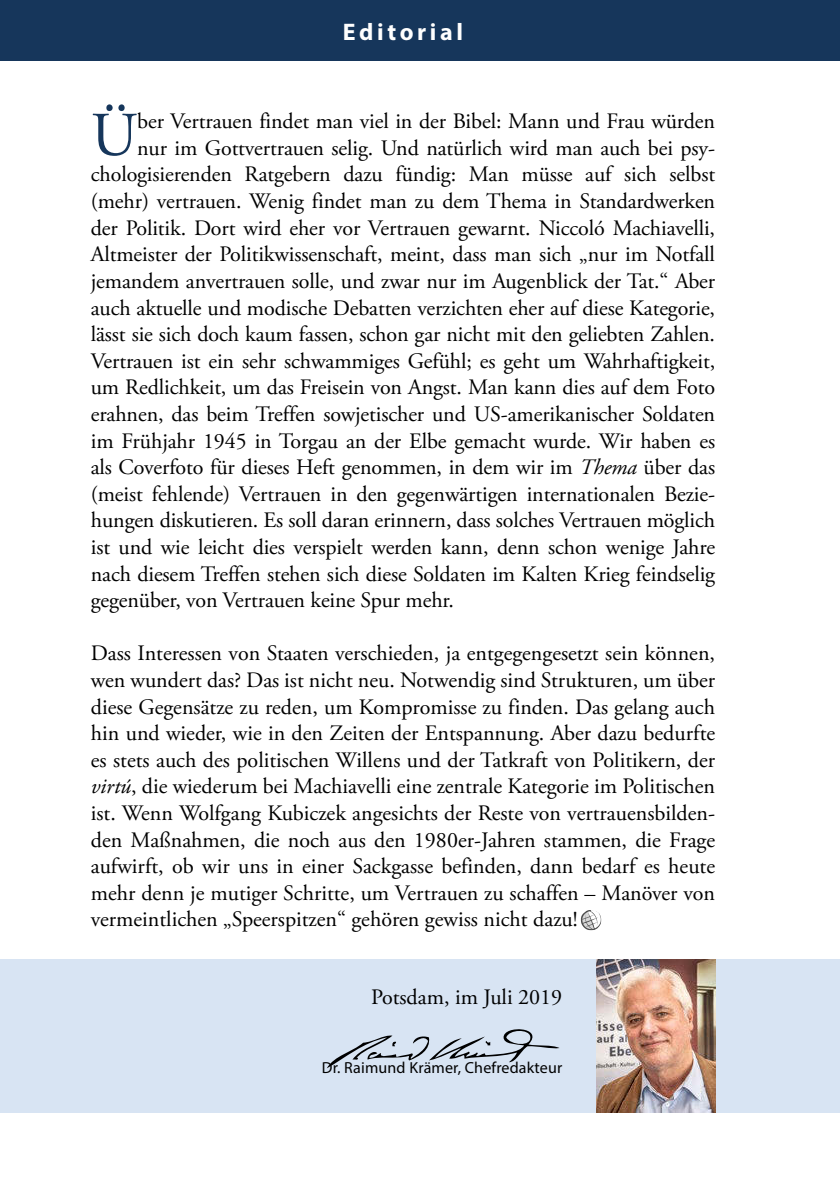
<style>
.page{position:relative;width:840px;height:1191px;background:#fff}
.page>*{position:absolute;margin:0;border:0;box-sizing:border-box;transform-origin:0 0}
.Initial{font:62.2px "Adobe Garamond Pro";color:#16365b}
.t1{font:700 24px "Myriad Pro";letter-spacing:.15em;color:#fff}
.Initial-2{font:22px "Adobe Garamond Pro";letter-spacing:-.005em;color:#000}
.Fließtext_Leerzeile{font:22px/26.6px "Adobe Garamond Pro";color:#000;text-align:justify}
.Titel_1{font:22px "Adobe Garamond Pro";color:#000}
.Titel_1-2{font:16px "Myriad Pro";letter-spacing:.01em;color:#000}
.s1{font-style:italic}
</style>
<div class="page">
<div style="left:0;top:0;width:839px;height:61px;background:#16365b"></div>
<svg style="left:580px;top:910px;width:21px;height:20px"></svg>
<div style="left:65px;top:1091px;width:476px;height:26px;background:linear-gradient(to right,#fff,#fff)"></div>
<div style="left:0;top:959px;width:839px;height:153px;background:#d8e4f3"></div>
<img style="left:596px;top:959px;width:119px;height:153px">
<svg style="left:327px;top:1029px;width:232px;height:39px"></svg>
<p class="t1" style="left:343px;top:16px;width:121px">Editorial</p>
<p class="Initial" style="left:91px;top:98px;width:48px">Ü</p>
<p class="Initial-2" style="left:137px;top:108px;width:579px">ber Vertrauen findet man viel in der Bibel: Mann und Frau würden</p>
<p class="Initial-2" style="left:137px;top:135px;width:579px">nur im Gottvertrauen selig. Und natürlich wird man auch bei psy-</p>
<p class="Initial-2" style="left:91px;top:161px;width:625px">chologisierenden Ratgebern dazu fündig: Man müsse auf sich selbst</p>
<p class="Initial-2" style="left:91px;top:188px;width:625px">(mehr) vertrauen. Wenig findet man zu dem Thema in Standardwerken</p>
<p class="Initial-2" style="left:91px;top:214px;width:625px">der Politik. Dort wird eher vor Vertrauen gewarnt. Niccoló Machiavelli,</p>
<p class="Initial-2" style="left:91px;top:241px;width:625px">Altmeister der Politikwissenschaft, meint, dass man sich „nur im Notfall</p>
<p class="Initial-2" style="left:91px;top:268px;width:625px">jemandem anvertrauen solle, und zwar nur im Augenblick der Tat.“ Aber</p>
<p class="Initial-2" style="left:91px;top:294px;width:625px">auch aktuelle und modische Debatten verzichten eher auf diese Kategorie,</p>
<p class="Initial-2" style="left:91px;top:321px;width:625px">lässt sie sich doch kaum fassen, schon gar nicht mit den geliebten Zahlen.</p>
<p class="Initial-2" style="left:91px;top:347px;width:625px">Vertrauen ist ein sehr schwammiges Gefühl; es geht um Wahrhaftigkeit,</p>
<p class="Initial-2" style="left:91px;top:374px;width:625px">um Redlichkeit, um das Freisein von Angst. Man kann dies auf dem Foto</p>
<p class="Initial-2" style="left:91px;top:401px;width:625px">erahnen, das beim Treffen sowjetischer und US-amerikanischer Soldaten</p>
<p class="Initial-2" style="left:91px;top:427px;width:625px">im Frühjahr 1945 in Torgau an der Elbe gemacht wurde. Wir haben es</p>
<p class="Initial-2" style="left:91px;top:454px;width:625px">als Coverfoto für dieses Heft genommen, in dem wir im <span class="s1">Thema</span> über das</p>
<p class="Initial-2" style="left:91px;top:480px;width:625px">(meist fehlende) Vertrauen in den gegenwärtigen internationalen Bezie-</p>
<p class="Initial-2" style="left:91px;top:507px;width:625px">hungen diskutieren. Es soll daran erinnern, dass solches Vertrauen möglich</p>
<p class="Initial-2" style="left:91px;top:534px;width:625px">ist und wie leicht dies verspielt werden kann, denn schon wenige Jahre</p>
<p class="Initial-2" style="left:91px;top:560px;width:625px">nach diesem Treffen stehen sich diese Soldaten im Kalten Krieg feindselig</p>
<p class="Initial-2" style="left:91px;top:587px;width:364px">gegenüber, von Vertrauen keine Spur mehr.</p>
<p class="Fließtext_Leerzeile" style="left:91px;top:641px;width:625px">Dass Interessen von Staaten verschieden, ja entgegengesetzt sein können, wen wundert das? Das ist nicht neu. Notwendig sind Strukturen, um über diese Gegensätze zu reden, um Kompromisse zu finden. Das gelang auch hin und wieder, wie in den Zeiten der Entspannung. Aber dazu bedurfte es stets auch des politischen Willens und der Tatkraft von Politikern, der <span class="s1">virtú</span>, die wiederum bei Machiavelli eine zentrale Kategorie im Politischen ist. Wenn Wolfgang Kubiczek angesichts der Reste von vertrauensbilden&shy;den Maßnahmen, die noch aus den 1980er-Jahren stammen, die Frage aufwirft, ob wir uns in einer Sackgasse befinden, dann bedarf es heute mehr denn je mutiger Schritte, um Vertrauen zu schaffen – Manöver von vermeintlichen „Speerspitzen“ gehören gewiss nicht dazu!</p>
<p class="Titel_1" style="left:371px;top:984px;width:192px">Potsdam, im Juli 2019</p>
<p class="Titel_1-2" style="left:322px;top:1058px;width:242px">Dr. Raimund Krämer, Chefredakteur</p>
</div>
